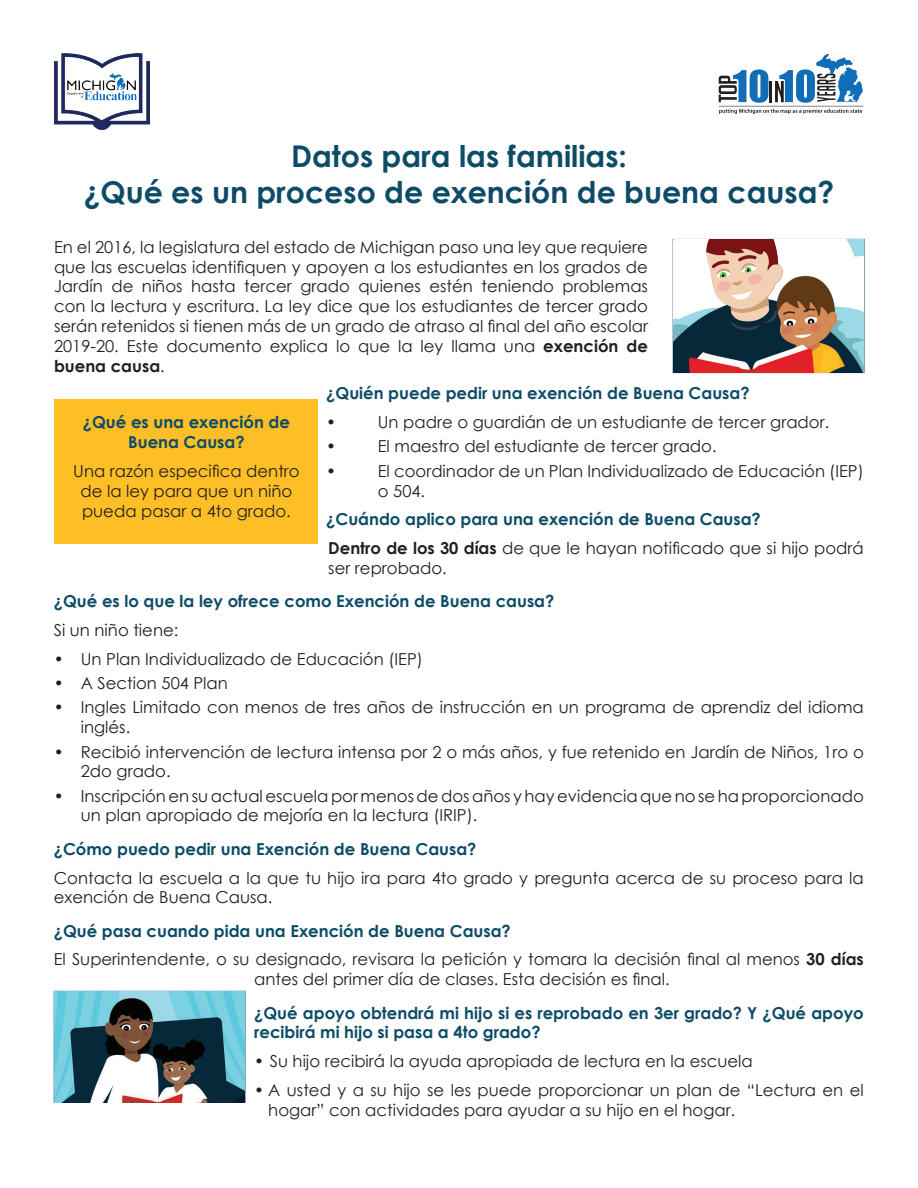
<style>
.page{position:relative;width:918px;height:1188px;background:#fff}
.page>*{position:absolute;margin:0;border:0;box-sizing:border-box;transform-origin:0 0}
.t1{font:700 30px/36px "Century Gothic";color:#0d4c66;text-align:center}
.t2{font:16.5px/19.8px "Century Gothic";color:#231f20}
.t3{font:700 16.5px/19.8px "Century Gothic";color:#0d4c66}
.s1{font-weight:700}
</style>
<div class="page">
<svg style="left:719px;top:69px;width:49px;height:34px"></svg>
<hr style="left:770px;top:81px;width:2px;height:21px;background:#211e1e">
<svg style="left:719px;top:109px;width:143px;height:5px"></svg>
<hr style="left:719px;top:106px;width:144px;height:1px;background:#848587">
<svg style="left:775px;top:54px;width:88px;height:49px"></svg>
<img style="left:54px;top:54px;width:95px;height:75px">
<img style="left:673px;top:239px;width:191px;height:134px">
<svg style="left:706px;top:239px;width:77px;height:83px;background:#bf9c8c"></svg>
<img style="left:54px;top:991px;width:191px;height:111px">
<div style="left:54px;top:399px;width:263px;height:145px;background:#fdbe26"></div>
<h1 class="t1" style="left:84px;top:137px;width:752px">Datos para las familias:<br>¿Qué es un proceso de exención de buena causa?</h1>
<p class="t2" style="left:54px;top:237px;width:596px;text-align:justify">En el 2016, la legislatura del estado de Michigan paso una ley que requiere que las escuelas identifiquen y apoyen a los estudiantes en los grados de Jardín de niños hasta tercer grado quienes estén teniendo problemas con la lectura y escritura. La ley dice que los estudiantes de tercer grado serán retenidos si tienen más de un grado de atraso al final del año escolar 2019-20. Este documento explica lo que la ley llama una <span class="s1">exención de buena causa</span>.</p>
<h2 class="t3" style="left:326px;top:383px;width:425px">¿Quién puede pedir una exención de Buena Causa?</h2>
<p class="t2" style="left:326px;top:412px;width:11px">•</p>
<p class="t2" style="left:378px;top:412px;width:453px">Un padre o guardián de un estudiante de tercer grador.</p>
<p class="t2" style="left:326px;top:436px;width:11px">•</p>
<p class="t2" style="left:378px;top:436px;width:340px">El maestro del estudiante de tercer grado.</p>
<p class="t2" style="left:326px;top:461px;width:11px">•</p>
<p class="t2" style="left:378px;top:461px;width:488px">El coordinador de un Plan Individualizado de Educación (IEP) o 504.</p>
<h2 class="t3" style="left:326px;top:509px;width:436px">¿Cuándo aplico para una exención de Buena Causa?</h2>
<p class="t2" style="left:328px;top:538px;width:537px"><span class="s1">Dentro de los 30 días</span> de que le hayan notificado que si hijo podrá ser reprobado.</p>
<h2 class="t3" style="left:54px;top:591px;width:502px">¿Qué es lo que la ley ofrece como Exención de Buena causa?</h2>
<p class="t2" style="left:54px;top:620px;width:126px">Si un niño tiene:</p>
<p class="t2" style="left:54px;top:649px;width:371px">• Un Plan Individualizado de Educación (IEP)</p>
<p class="t2" style="left:54px;top:673px;width:176px">• A Section 504 Plan</p>
<p class="t2" style="left:81px;top:697px;width:784px;text-indent:-27px">• Ingles Limitado con menos de tres años de instrucción en un programa de aprendiz del idioma inglés.</p>
<p class="t2" style="left:81px;top:741px;width:785px;text-indent:-27px">• Recibió intervención de lectura intensa por 2 o más años, y fue retenido en Jardín de Niños, 1ro o<br>2do grado.</p>
<p class="t2" style="left:81px;top:786px;width:785px;text-indent:-27px">• Inscripción en su actual escuela por menos de dos años y hay evidencia que no se ha proporcionado un plan apropiado de mejoría en la lectura (IRIP).</p>
<h2 class="t3" style="left:54px;top:838px;width:424px">¿Cómo puedo pedir una Exención de Buena Causa?</h2>
<p class="t2" style="left:54px;top:867px;width:811px">Contacta la escuela a la que tu hijo ira para 4to grado y pregunta acerca de su proceso para la exención de Buena Causa.</p>
<h2 class="t3" style="left:54px;top:920px;width:459px">¿Qué pasa cuando pida una Exención de Buena Causa?</h2>
<p class="t2" style="left:54px;top:949px;width:812px;text-align:center">El Superintendente, o su designado, revisara la petición y tomara la decisión final al menos <span class="s1">30 días </span>antes del primer día de clases. Esta decisión es final.</p>
<h2 class="t3" style="left:254px;top:1002px;width:611px">¿Qué apoyo obtendrá mi hijo si es reprobado en 3er grado? Y ¿Qué apoyo recibirá mi hijo si pasa a 4to grado?</h2>
<p class="t2" style="left:254px;top:1051px;width:500px">• Su hijo recibirá la ayuda apropiada de lectura en la escuela</p>
<p class="t2" style="left:268px;top:1080px;width:597px;text-indent:-14px">• A usted y a su hijo se les puede proporcionar un plan de “Lectura en el hogar” con actividades para ayudar a su hijo en el hogar.</p>
<h2 class="t3" style="left:83px;top:412px;width:209px;text-align:center">¿Qué es una exención de<br>Buena Causa?</h2>
<p class="t2" style="left:73px;top:461px;width:228px;text-align:center">Una razón especifica dentro de la ley para que un niño pueda pasar a 4to grado.</p>
</div>
